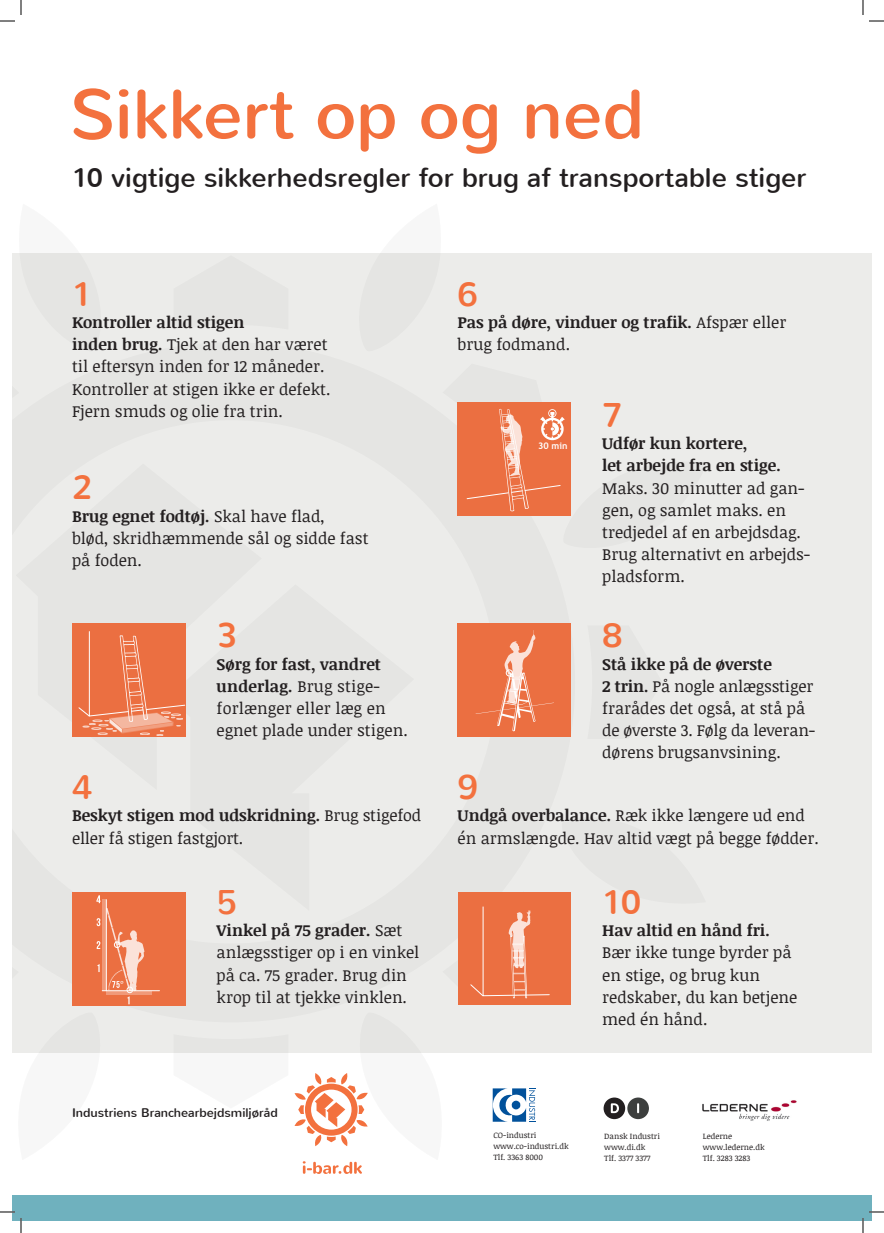
<style>
.page{position:relative;width:884px;height:1233px;background:#fff}
.page>*{position:absolute;margin:0;border:0;box-sizing:border-box;transform-origin:0 0}
.t1{font:70px "Nunito";color:#f3713e}
.t2{font:34.1px "Nunito";color:#f3713e}
.t3{font:27px "Nunito";color:#231f20}
.t4{font:16.2px/22.2px "Noticia Text";color:#231f20}
.t5{font:700 16.2px/22.2px "Noticia Text";color:#231f20}
.t6{font:12.5px "Nunito";color:#231f20}
.t7{font:700 9.1px "Trebuchet MS";color:#fff}
.t8{font:8.6px "Myriad Pro";color:#fff}
.t9{font:8px/11px "Noticia Text";color:#231f20}
.s1{font-weight:700}
.s2{font-weight:400}
</style>
<div class="page">
<div style="left:12px;top:253px;width:859px;height:800px;background:#ececea"></div>
<div style="left:604px;top:1097px;width:21px;height:22px;background:#231f20;border-radius:50%"></div>
<div style="left:627px;top:1097px;width:22px;height:22px;background:#3d3f3e;border-radius:50%"></div>
<svg style="left:637px;top:1103px;width:2px;height:10px"></svg>
<svg style="left:611px;top:1103px;width:8px;height:10px"></svg>
<svg style="left:492px;top:1088px;width:43px;height:34px"></svg>
<svg style="left:295px;top:1073px;width:73px;height:101px"></svg>
<div style="left:12px;top:1194px;width:859px;height:26px;background:#6fb1be"></div>
<div style="left:72px;top:892px;width:113px;height:113px;background:#eb6f41"></div>
<hr style="left:102px;top:990px;width:57px;height:1px;background:#fff">
<svg style="left:144px;top:990px;width:7px;height:4px"></svg>
<svg style="left:72px;top:895px;width:72px;height:111px"></svg>
<div style="left:72px;top:623px;width:113px;height:114px;background:#eb6f41"></div>
<svg style="left:78px;top:631px;width:107px;height:105px"></svg>
<svg style="left:457px;top:402px;width:114px;height:114px;background:#ec7b51"></svg>
<div style="left:458px;top:623px;width:113px;height:114px;background:#eb6f41"></div>
<svg style="left:476px;top:630px;width:78px;height:101px"></svg>
<div style="left:458px;top:892px;width:112px;height:113px;background:#eb6f41"></div>
<svg style="left:470px;top:906px;width:80px;height:93px"></svg>
<img style="left:702px;top:1100px;width:95px;height:21px">
<svg style="left:0;top:1211px;width:15px;height:1px"></svg>
<svg style="left:869px;top:1211px;width:15px;height:1px"></svg>
<svg style="left:0;top:0;width:22px;height:22px"></svg>
<svg style="left:20px;top:1218px;width:2px;height:15px"></svg>
<svg style="left:862px;top:0;width:22px;height:22px"></svg>
<svg style="left:862px;top:1218px;width:2px;height:15px"></svg>
<h1 class="t1" style="left:70px;top:69px;width:575px">Sikkert op og ned</h1>
<h3 class="t3" style="left:72px;top:160px;width:736px">10 vigtige sikkerhedsregler for brug af transportable stiger</h3>
<h2 class="t2" style="left:72px;top:272px;width:22px">1</h2>
<p class="t4" style="left:72px;top:311px;width:260px"><span class="s1">Kontroller altid stigen<br>inden brug.</span> Tjek at den har været til eftersyn inden for 12 måneder.<br>Kontroller at stigen ikke er defekt.<br>Fjern smuds og olie fra trin.</p>
<h2 class="t2" style="left:72px;top:465px;width:22px">2</h2>
<p class="t4" style="left:72px;top:504px;width:298px"><span class="s1">Brug egnet fodtøj.</span> Skal have flad,<br>blød, skridhæmmende sål og sidde fast på foden.</p>
<h2 class="t2" style="left:217px;top:613px;width:22px">3</h2>
<p class="t4" style="left:217px;top:652px;width:193px"><span class="s1">Sørg for fast, vandret underlag.</span> Brug stige&shy;forlænger eller læg en egnet plade under stigen.</p>
<h2 class="t2" style="left:72px;top:765px;width:22px">4</h2>
<p class="t4" style="left:72px;top:804px;width:351px"><span class="s1">Beskyt stigen mod udskridning.</span> Brug stigefod eller få stigen fastgjort.</p>
<p class="t8" style="left:121px;top:977px;width:5px">º</p>
<h2 class="t2" style="left:217px;top:880px;width:22px">5</h2>
<p class="t4" style="left:217px;top:919px;width:204px"><span class="s1">Vinkel på 75 grader.</span> Sæt anlægsstiger op i en vinkel på ca. 75 grader. Brug din krop til at tjekke vinklen.</p>
<p class="t6" style="left:72px;top:1104px;width:207px">Industriens Branchearbejdsmiljøråd</p>
<h2 class="t2" style="left:458px;top:272px;width:22px">6</h2>
<p class="t5" style="left:458px;top:310px;width:330px">Pas på døre, vinduer og trafik. <span class="s2">Afspær eller brug fodmand.</span></p>
<p class="t7" style="left:538px;top:440px;width:31px">30 min</p>
<h2 class="t2" style="left:602px;top:393px;width:22px">7</h2>
<p class="t5" style="left:602px;top:432px;width:180px">Udfør kun kortere,<br>let arbejde fra en stige.</p>
<p class="t4" style="left:602px;top:476px;width:209px">Maks. 30 minutter ad gan&shy;gen, og samlet maks. en tredjedel af en arbejdsdag.<br>Brug alternativt en arbejds&shy;pladsform.</p>
<h2 class="t2" style="left:602px;top:613px;width:22px">8</h2>
<p class="t4" style="left:602px;top:652px;width:215px"><span class="s1">Stå ikke på de øverste<br>2 trin.</span> På nogle anlægsstiger frarådes det også, at stå på de øverste 3. Følg da leveran&shy;dørens brugsanvsining.</p>
<h2 class="t2" style="left:458px;top:765px;width:22px">9</h2>
<p class="t4" style="left:458px;top:804px;width:363px"><span class="s1">Undgå overbalance.</span> Ræk ikke længere ud end én armslængde. Hav altid vægt på begge fødder.</p>
<h2 class="t2" style="left:602px;top:880px;width:41px">10</h2>
<p class="t5" style="left:602px;top:918px;width:169px">Hav altid en hånd fri.</p>
<p class="t4" style="left:602px;top:941px;width:197px">Bær ikke tunge byrder på en stige, og brug kun redskaber, du kan betjene med én hånd.</p>
<p class="t9" style="left:493px;top:1129px;width:77px">CO-industri www.co-industri.dk<br>Tlf. 3363 8000</p>
<p class="t9" style="left:604px;top:1130px;width:57px">Dansk Industri www.di.dk<br>Tlf. 3377 3377</p>
<p class="t9" style="left:703px;top:1130px;width:63px">Lederne www.lederne.dk<br>Tlf. 3283 3283</p>
</div>
